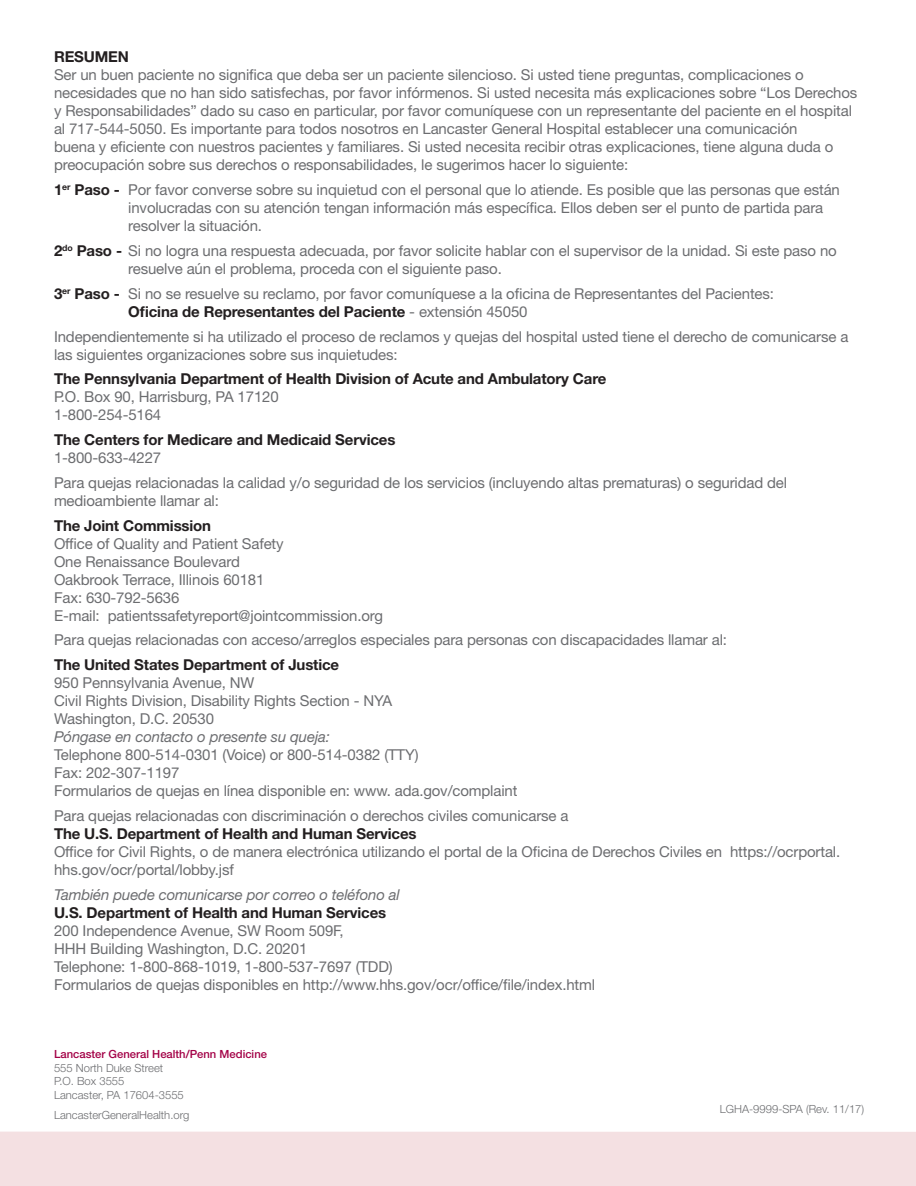
<style>
.page{position:relative;width:916px;height:1186px;background:#fff}
.page>*{position:absolute;margin:0;border:0;box-sizing:border-box;transform-origin:0 0}
.t1{font:15px/18px "Helvetica Neue LT Std";letter-spacing:-.01em;color:#6c6d70}
.t2{font:700 15px/18px "Helvetica Neue LT Std";letter-spacing:-.01em;color:#231f20}
.t3{font:300 11.25px/13.5px "Helvetica Neue LT Std";color:#6c6d70}
.s1{font-weight:700;color:#231f20}
.s2{font-weight:400;color:#6c6d70}
.s3{font-style:italic}
.s4{font-weight:500;color:#a30146}
</style>
<div class="page">
<div style="left:0;top:1131px;width:916px;height:55px;background:#f4e0e2"></div>
<p class="t2" style="left:54px;top:48px;width:76px">RESUMEN</p>
<p class="t1" style="left:54px;top:66px;width:805px">Ser un buen paciente no significa que deba ser un paciente silencioso. Si usted tiene preguntas, complicaciones o necesidades que no han sido satisfechas, por favor infórmenos. Si usted necesita más explicaciones sobre “Los Derechos y Responsabilidades” dado su caso en particular, por favor comuníquese con un representante del paciente en el hospital al 717-544-5050. Es importante para todos nosotros en Lancaster General Hospital establecer una comunicación<br>buena y eficiente con nuestros pacientes y familiares. Si usted necesita recibir otras explicaciones, tiene alguna duda o preocupación sobre sus derechos o responsabilidades, le sugerimos hacer lo siguiente:</p>
<p class="t1" style="left:128px;top:181px;width:713px;text-indent:-74px"><span class="s1">1</span><sup>er</sup> <span class="s1">Paso -</span> Por favor converse sobre su inquietud con el personal que lo atiende. Es posible que las personas que están involucradas con su atención tengan información más específica. Ellos deben ser el punto de partida para resolver la situación.</p>
<p class="t1" style="left:128px;top:241px;width:710px;text-indent:-74px"><span class="s1">2</span><sup>do</sup> <span class="s1">Paso -</span> Si no logra una respuesta adecuada, por favor solicite hablar con el supervisor de la unidad. Si este paso no resuelve aún el problema, proceda con el siguiente paso.</p>
<p class="t1" style="left:128px;top:284px;width:647px;text-indent:-74px"><span class="s1">3</span><sup>er</sup> <span class="s1">Paso -</span> Si no se resuelve su reclamo, por favor comuníquese a la oficina de Representantes del Pacientes:<br><span class="s1">Oficina de Representantes del Paciente</span> - extensión 45050</p>
<p class="t1" style="left:54px;top:327px;width:796px">Independientemente si ha utilizado el proceso de reclamos y quejas del hospital usted tiene el derecho de comunicarse a las siguientes organizaciones sobre sus inquietudes:</p>
<p class="t2" style="left:54px;top:370px;width:554px">The Pennsylvania Department of Health Division of Acute and Ambulatory Care<br><span class="s2">P.O. Box 90, Harrisburg, PA 17120<br>1-800-254-5164</span></p>
<p class="t2" style="left:54px;top:430px;width:343px">The Centers for Medicare and Medicaid Services<br><span class="s2">1-800-633-4227</span></p>
<p class="t1" style="left:54px;top:473px;width:734px">Para quejas relacionadas la calidad y/o seguridad de los servicios (incluyendo altas prematuras) o seguridad del medioambiente llamar al:</p>
<p class="t1" style="left:54px;top:516px;width:330px"><span class="s1">The Joint Commission<br></span>Office of Quality and Patient Safety<br>One Renaissance Boulevard<br>Oakbrook Terrace, Illinois 60181<br>Fax: 630-792-5636<br>E-mail: patientssafetyreport@jointcommission.org</p>
<p class="t1" style="left:54px;top:631px;width:674px">Para quejas relacionadas con acceso/arreglos especiales para personas con discapacidades llamar al:</p>
<p class="t1" style="left:54px;top:655px;width:465px"><span class="s1">The United States Department of Justice<br></span>950 Pennsylvania Avenue, NW<br>Civil Rights Division, Disability Rights Section - NYA<br>Washington, D.C. 20530<br><span class="s3">Póngase en contacto o presente su queja:<br></span>Telephone 800-514-0301 (Voice) or 800-514-0382 (TTY)<br>Fax: 202-307-1197<br>Formularios de quejas en línea disponible en: www. ada.gov/complaint</p>
<p class="t1" style="left:54px;top:806px;width:788px">Para quejas relacionadas con discriminación o derechos civiles comunicarse a<br><span class="s1">The U.S. Department of Health and Human Services<br></span>Office for Civil Rights, o de manera electrónica utilizando el portal de la Oficina de Derechos Civiles en https://ocrportal. hhs.gov/ocr/portal/lobby.jsf</p>
<p class="t1" style="left:54px;top:885px;width:542px"><span class="s3">También puede comunicarse por correo o teléfono al<br></span><span class="s1">U.S. Department of Health and Human Services<br></span>200 Independence Avenue, SW Room 509F,<br>HHH Building Washington, D.C. 20201<br>Telephone: 1-800-868-1019, 1-800-537-7697 (TDD)<br>Formularios de quejas disponibles en http://www.hhs.gov/ocr/office/file/index.html</p>
<p class="t3" style="left:54px;top:1047px;width:214px"><span class="s4">Lancaster General Health/Penn Medicine<br></span>555 North Duke Street<br>P.O. Box 3555<br>Lancaster, PA 17604-3555</p>
<p class="t3" style="left:54px;top:1108px;width:137px">LancasterGeneralHealth.org</p>
<p class="t3" style="left:720px;top:1102px;width:146px">LGHA-9999-SPA (Rev. 11/17)</p>
</div>
